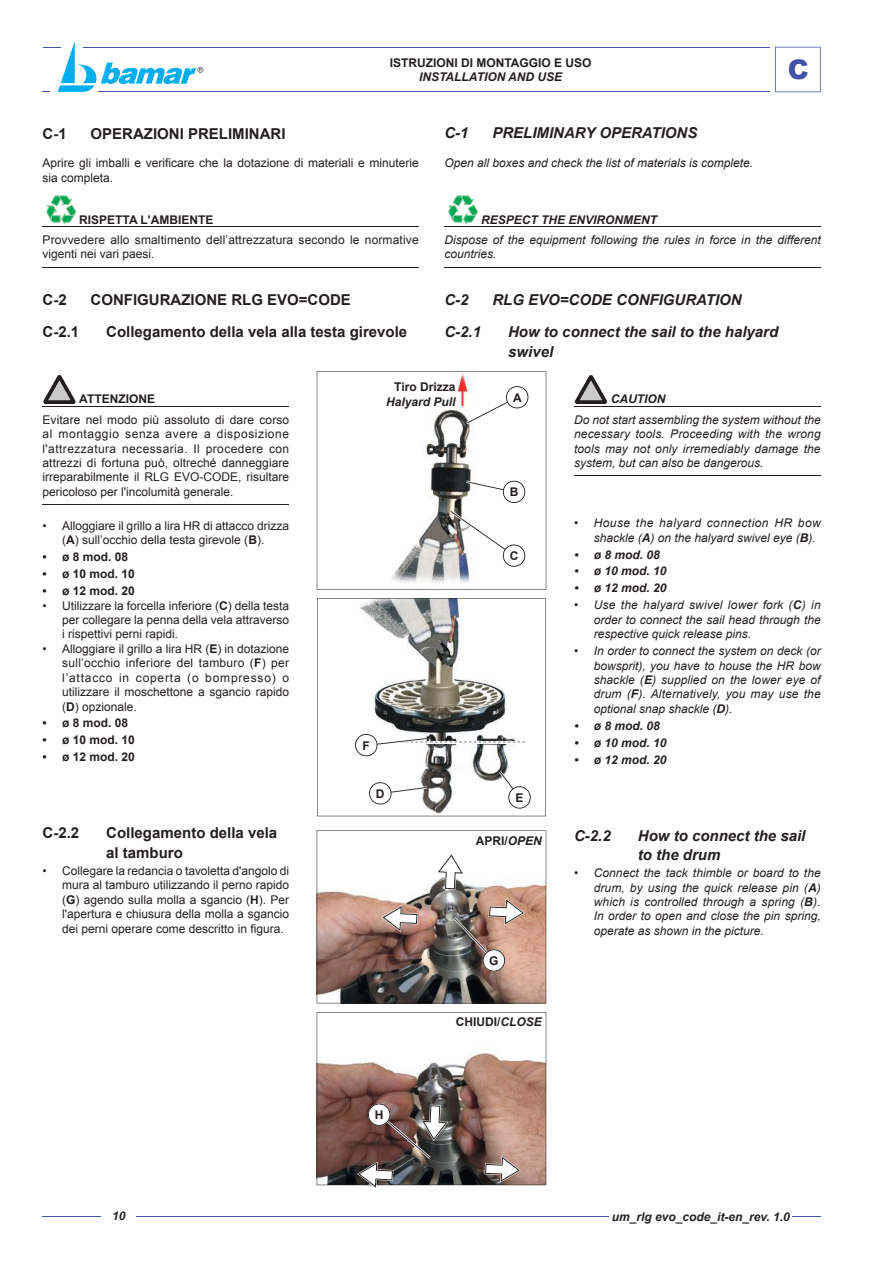
<style>
.page{position:relative;width:893px;height:1263px;background:#fff}
.page>*{position:absolute;margin:0;border:0;box-sizing:border-box;transform-origin:0 0}
.t1{font:900 27px "Arial";color:#4252a5}
.t2{font:700 15px/19.5px "Arial";color:#241f1f}
.t3{font:italic 700 15px/19.5px "Arial";color:#241f1f}
.t4{font:12px/14.4px "Arial";color:#241f1f;text-align:justify}
.t5{font:italic 12px/14.4px "Arial";color:#241f1f;text-align:justify}
.t6{font:700 12px "Arial";color:#241f1f}
.t7{font:italic 700 12px "Arial";color:#241f1f}
.t8{font:italic 12px/14.4px "Arial";letter-spacing:.035em;color:#241f1f}
.s1{font-weight:700}
.s2{font-style:italic}
</style>
<div class="page">
<svg style="left:775px;top:47px;width:46px;height:45px"></svg>
<hr style="left:83px;top:47px;width:687px;height:1px;background:#4252a5">
<hr style="left:99px;top:92px;width:671px;height:1px;background:#4252a5">
<svg style="left:43px;top:42px;width:160px;height:51px"></svg>
<hr style="left:43px;top:1216px;width:778px;height:1px;background:#4252a5">
<div style="left:102px;top:1205px;width:34px;height:20px;background:#fff"></div>
<div style="left:609px;top:1206px;width:183px;height:21px;background:#fff"></div>
<hr style="left:43px;top:226px;width:376px;height:1px;background:#241f1f">
<hr style="left:43px;top:267px;width:376px;height:1px;background:#241f1f">
<svg style="left:46px;top:196px;width:30px;height:29px"></svg>
<hr style="left:444px;top:226px;width:377px;height:1px;background:#241f1f">
<hr style="left:444px;top:267px;width:377px;height:1px;background:#241f1f">
<svg style="left:448px;top:196px;width:30px;height:29px"></svg>
<svg style="left:317px;top:598px;width:229px;height:218px"></svg>
<svg style="left:317px;top:371px;width:229px;height:218px"></svg>
<hr style="left:43px;top:406px;width:246px;height:1px;background:#241f1f">
<hr style="left:43px;top:504px;width:246px;height:1px;background:#241f1f">
<svg style="left:43px;top:375px;width:33px;height:29px"></svg>
<hr style="left:574px;top:406px;width:247px;height:1px;background:#241f1f">
<hr style="left:574px;top:475px;width:247px;height:1px;background:#241f1f">
<svg style="left:575px;top:375px;width:33px;height:29px"></svg>
<div style="left:350px;top:383px;width:105px;height:25px;background:#fff"></div>
<svg style="left:466px;top:385px;width:64px;height:39px"></svg>
<svg style="left:466px;top:479px;width:60px;height:25px"></svg>
<svg style="left:450px;top:510px;width:76px;height:58px"></svg>
<svg style="left:499px;top:771px;width:33px;height:38px"></svg>
<svg style="left:368px;top:781px;width:59px;height:24px"></svg>
<img style="left:317px;top:830px;width:229px;height:173px">
<img style="left:317px;top:1012px;width:229px;height:176px">
<svg style="left:354px;top:733px;width:171px;height:24px"></svg>
<p class="t6" style="left:390px;top:54px;width:203px">ISTRUZIONI DI MONTAGGIO E USO</p>
<p class="t7" style="left:419px;top:69px;width:145px">INSTALLATION AND USE</p>
<p class="t7" style="left:481px;top:59px;width:56px">CAUTION</p>
<p class="t2" style="left:43px;top:124px;width:26px">C-1</p>
<p class="t2" style="left:91px;top:124px;width:197px">OPERAZIONI PRELIMINARI</p>
<p class="t4" style="left:43px;top:156px;width:378px">Aprire gli imballi e verificare che la dotazione di materiali e minuterie sia completa.</p>
<p class="t6" style="left:79px;top:132px;width:82px">AVVERTENZA</p>
<p class="t3" style="left:444px;top:124px;width:26px">C-1</p>
<p class="t3" style="left:492px;top:124px;width:207px">PRELIMINARY OPERATIONS</p>
<p class="t5" style="left:444px;top:156px;width:310px">Open all boxes and check the list of materials is complete.</p>
<p class="t7" style="left:481px;top:132px;width:59px">WARNING</p>
<h1 class="t1" style="left:788px;top:50px;width:23px">C</h1>
<p class="t6" style="left:79px;top:211px;width:136px">RISPETTA L'AMBIENTE</p>
<p class="t4" style="left:43px;top:233px;width:378px">Provvedere allo smaltimento dell’attrezzatura secondo le normative vigenti nei vari paesi.</p>
<p class="t2" style="left:43px;top:291px;width:26px">C-2</p>
<p class="t2" style="left:91px;top:291px;width:262px">CONFIGURAZIONE RLG EVO=CODE</p>
<p class="t2" style="left:43px;top:323px;width:38px">C-2.1</p>
<p class="t2" style="left:106px;top:323px;width:302px">Collegamento della vela alla testa girevole</p>
<p class="t6" style="left:79px;top:241px;width:64px">PERICOLO</p>
<p class="t6" style="left:79px;top:317px;width:180px">PERICOLO DI FOLGORAZIONE</p>
<p class="t7" style="left:481px;top:211px;width:178px">RESPECT THE ENVIRONMENT</p>
<p class="t5" style="left:444px;top:233px;width:378px">Dispose of the equipment following the rules in force in the different countries.</p>
<p class="t3" style="left:444px;top:291px;width:26px">C-2</p>
<p class="t3" style="left:492px;top:291px;width:251px">RLG EVO=CODE CONFIGURATION</p>
<p class="t3" style="left:444px;top:323px;width:38px">C-2.1</p>
<p class="t3" style="left:508px;top:323px;width:272px">How to connect the sail to the halyard swivel</p>
<p class="t7" style="left:611px;top:317px;width:180px">DANGER OF ELECTROCUTION</p>
<p class="t6" style="left:79px;top:391px;width:77px">ATTENZIONE</p>
<p class="t4" style="left:43px;top:412px;width:248px">Evitare nel modo più assoluto di dare corso al montaggio senza avere a disposizione l'attrezzatura necessaria. Il procedere con attrezzi di fortuna può, oltreché danneggiare irreparabilmente il RLG EVO-CODE, risultare pericoloso per l'incolumità generale.</p>
<p class="t4" style="left:43px;top:519px;width:248px;text-align:center">• Alloggiare il grillo a lira HR di attacco drizza (<span class="s1">A</span>) sull’occhio della testa girevole (<span class="s1">B</span>).</p>
<p class="t6" style="left:43px;top:549px;width:87px">• ø 8 mod. 08</p>
<p class="t6" style="left:43px;top:566px;width:94px">• ø 10 mod. 10</p>
<p class="t6" style="left:43px;top:583px;width:94px">• ø 12 mod. 20</p>
<p class="t4" style="left:62px;top:598px;width:228px;text-indent:-20px">• Utilizzare la forcella inferiore (<span class="s1">C</span>) della testa per collegare la penna della vela attraverso i rispettivi perni rapidi.</p>
<p class="t4" style="left:62px;top:642px;width:228px;text-indent:-20px">• Alloggiare il grillo a lira HR (<span class="s1">E</span>) in dotazione sull’occhio inferiore del tamburo (<span class="s1">F</span>) per l’attacco in coperta (o bompresso) o utilizzare il moschettone a sgancio rapido (<span class="s1">D</span>) opzionale.</p>
<p class="t6" style="left:43px;top:715px;width:87px">• ø 8 mod. 08</p>
<p class="t6" style="left:43px;top:732px;width:94px">• ø 10 mod. 10</p>
<p class="t6" style="left:43px;top:749px;width:94px">• ø 12 mod. 20</p>
<p class="t6" style="left:79px;top:464px;width:82px">AVVERTENZA</p>
<p class="t2" style="left:43px;top:824px;width:38px">C-2.2</p>
<p class="t2" style="left:106px;top:824px;width:172px">Collegamento della vela al tamburo</p>
<p class="t4" style="left:62px;top:864px;width:228px;text-indent:-20px">• Collegare la redancia o tavoletta d'angolo di mura al tamburo utilizzando il perno rapido (<span class="s1">G</span>) agendo sulla molla a sgancio (<span class="s1">H</span>). Per l'apertura e chiusura della molla a sgancio dei perni operare come descritto in figura.</p>
<p class="t6" style="left:394px;top:379px;width:63px">Tiro Drizza</p>
<p class="t7" style="left:386px;top:394px;width:71px">Halyard Pull</p>
<p class="t6" style="left:513px;top:389px;width:10px">A</p>
<p class="t6" style="left:510px;top:484px;width:10px">B</p>
<p class="t6" style="left:510px;top:548px;width:10px">C</p>
<p class="t6" style="left:363px;top:737px;width:9px">F</p>
<p class="t6" style="left:376px;top:785px;width:10px">D</p>
<p class="t6" style="left:515px;top:790px;width:10px">E</p>
<p class="t6" style="left:476px;top:833px;width:68px">APRI/<span class="s2">OPEN</span></p>
<p class="t6" style="left:489px;top:953px;width:11px">G</p>
<p class="t6" style="left:456px;top:1014px;width:88px">CHIUDI/<span class="s2">CLOSE</span></p>
<p class="t7" style="left:611px;top:391px;width:56px">CAUTION</p>
<p class="t5" style="left:574px;top:413px;width:248px">Do not start assembling the system without the necessary tools. Proceeding with the wrong tools may not only irremediably damage the system, but can also be dangerous.</p>
<p class="t8" style="left:594px;top:516px;width:228px;text-indent:-20px">• House the halyard connection HR bow shackle (<span class="s1">A</span>) on the halyard swivel eye (<span class="s1">B</span>).</p>
<p class="t7" style="left:574px;top:546px;width:87px">• ø 8 mod. 08</p>
<p class="t7" style="left:574px;top:563px;width:94px">• ø 10 mod. 10</p>
<p class="t7" style="left:574px;top:580px;width:94px">• ø 12 mod. 20</p>
<p class="t5" style="left:594px;top:598px;width:228px;text-indent:-20px">• Use the halyard swivel lower fork (<span class="s1">C</span>) in order to connect the sail head through the respective quick release pins.</p>
<p class="t5" style="left:594px;top:644px;width:228px;text-indent:-20px">• In order to connect the system on deck (or bowsprit), you have to house the HR bow shackle (<span class="s1">E</span>) supplied on the lower eye of drum (<span class="s1">F</span>). Alternatively, you may use the optional snap shackle (<span class="s1">D</span>).</p>
<p class="t7" style="left:574px;top:717px;width:87px">• ø 8 mod. 08</p>
<p class="t7" style="left:574px;top:734px;width:94px">• ø 10 mod. 10</p>
<p class="t7" style="left:574px;top:751px;width:94px">• ø 12 mod. 20</p>
<p class="t3" style="left:574px;top:826px;width:38px">C-2.2</p>
<p class="t3" style="left:638px;top:826px;width:169px">How to connect the sail to the drum</p>
<p class="t5" style="left:594px;top:866px;width:228px;text-indent:-20px">• Connect the tack thimble or board to the drum, by using the quick release pin (<span class="s1">A</span>) which is controlled through a spring (<span class="s1">B</span>).<br>In order to open and close the pin spring, operate as shown in the picture.</p>
<p class="t6" style="left:375px;top:1106px;width:10px">H</p>
<p class="t7" style="left:112px;top:1208px;width:15px">10</p>
<p class="t7" style="left:612px;top:1208px;width:180px">um_rlg evo_code_it-en_rev. 1.0</p>
</div>
